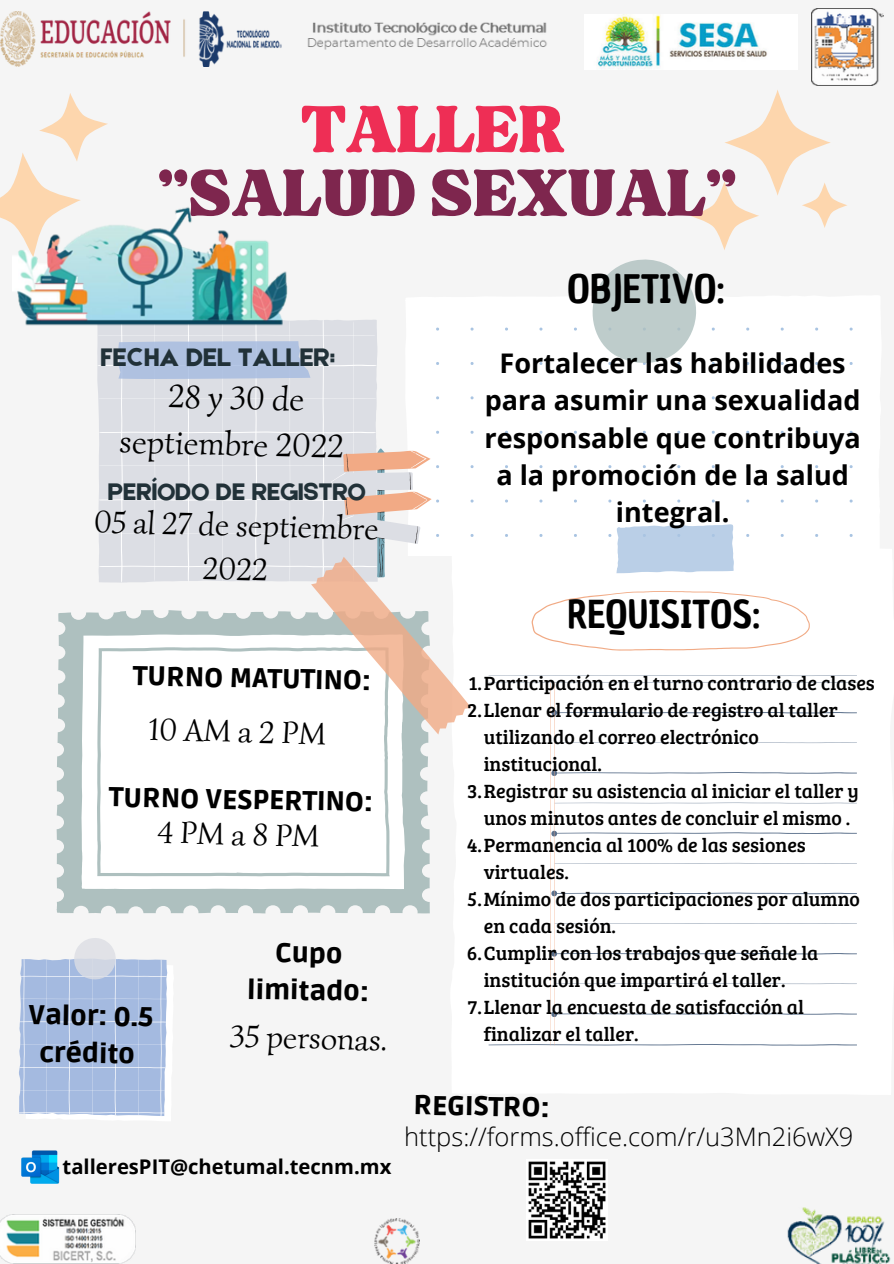
<style>
.page{position:relative;width:894px;height:1264px;background:#fff}
.page>*{position:absolute;margin:0;border:0;box-sizing:border-box;transform-origin:0 0}
.t1{font:91.05px "TAN Tangkiwood Display";color:#7e264e}
.t2{font:91.05px "TAN Tangkiwood Display";color:#ee2e55}
.t3{font:38.25px "Chau Philomene One";color:#000}
.t4{font:37.5px "Chau Philomene One";color:#000}
.t5{font:33.3px/46px "Simonetta";color:#000;text-align:center}
.t6{font:31.8px/43.8px "Simonetta";color:#000;text-align:center}
.t7{font:700 27px/37.2px "Open Sans";color:#000;text-align:center}
.t8{font:900 27px/37.2px "Ruda";color:#000;text-align:center}
.t9{font:27px "Etna";color:#213138}
.t10{font:300 25.5px "Open Sans";color:#000}
.t11{font:25.5px "Etna";color:#213138}
.t12{font:700 20.25px "Open Sans";color:#000}
.t13{font:19.8px "Bree Serif";color:#000}
</style>
<div class="page">
<div style="left:0;top:0;width:893px;height:1263px;background:#f5f5f5"></div>
<div style="left:436px;top:327px;width:416px;height:210px;background:#fff"></div>
<svg style="left:591px;top:259px;width:106px;height:105px"></svg>
<svg style="left:97px;top:320px;width:281px;height:263px;background:#dddfe5"></svg>
<svg style="left:118px;top:341px;width:192px;height:38px;background:#b2c3e0"></svg>
<svg style="left:19px;top:938px;width:148px;height:178px;background:#b3c5e4"></svg>
<div style="left:488px;top:675px;width:368px;height:370px;background:#fff"></div>
<svg style="left:616px;top:524px;width:117px;height:49px;background:#bfd2e8"></svg>
<div style="left:531px;top:591px;width:278px;height:454px;background:#fff"></div>
<svg style="left:57px;top:610px;width:373px;height:303px;fill:#aec0bf"></svg>
<div style="left:81px;top:634px;width:324px;height:255px;background:#fff"></div>
<svg style="left:311px;top:448px;width:160px;height:286px"></svg>
<svg style="left:690px;top:90px;width:157px;height:160px"></svg>
<img style="left:0;top:12px;width:281px;height:54px">
<svg style="left:0;top:93px;width:108px;height:131px"></svg>
<img style="left:307px;top:22px;width:240px;height:28px">
<img style="left:811px;top:8px;width:72px;height:78px">
<img style="left:0;top:1214px;width:136px;height:49px">
<img style="left:374px;top:1218px;width:45px;height:45px">
<img style="left:787px;top:1207px;width:104px;height:56px">
<img style="left:528px;top:1161px;width:78px;height:78px">
<img style="left:21px;top:1150px;width:39px;height:34px">
<img style="left:13px;top:148px;width:278px;height:201px">
<img style="left:598px;top:14px;width:169px;height:53px">
<h1 class="t2" style="left:301px;top:95px;width:265px">TALLER</h1>
<h1 class="t1" style="left:158px;top:159px;width:580px">"SALUD SEXUAL"</h1>
<h3 class="t9" style="left:100px;top:338px;width:236px">FECHA DEL TALLER:</h3>
<h3 class="t5" style="left:120px;top:372px;width:226px;rotate:1deg">28y30de septiembre 2022</h3>
<p class="t11" style="left:108px;top:473px;width:259px">PERÍODO DE REGISTRO</p>
<h3 class="t6" style="left:94px;top:501px;width:286px;rotate:1deg">05 al 27 de septiembre<br>2022</h3>
<h3 class="t8" style="left:133px;top:658px;width:239px;rotate:1deg">TURNO MATUTINO:</h3>
<h3 class="t6" style="left:149px;top:708px;width:179px;rotate:1deg">10AMa2PM</h3>
<h3 class="t8" style="left:110px;top:779px;width:265px;rotate:1deg">TURNO VESPERTINO:</h3>
<h3 class="t6" style="left:158px;top:810px;width:163px;rotate:1deg">4PMa8PM</h3>
<h3 class="t8" style="left:29px;top:997px;width:126px;rotate:1deg">Valor: 0.5 crédito</h3>
<h3 class="t8" style="left:248px;top:934px;width:123px;rotate:1deg">Cupo limitado:</h3>
<h3 class="t6" style="left:230px;top:1014px;width:159px;rotate:1deg">35 personas.</h3>
<p class="t12" style="left:63px;top:1152px;width:330px">talleresPIT@chetumal.tecnm.mx</p>
<h2 class="t3" style="left:567px;top:263px;width:159px">OBJETIVO:</h2>
<h3 class="t7" style="left:484px;top:344px;width:378px">Fortalecer las habilidades para asumir una sexualidad responsable que contribuya a la promoción de la salud integral.</h3>
<h3 class="t4" style="left:567px;top:589px;width:194px">REQUISITOS:</h3>
<p class="t13" style="left:468px;top:668px;width:408px">1.Participación en el turno contrario de clases</p>
<p class="t13" style="left:467px;top:695px;width:372px">2.Llenar el formulario de registro al taller</p>
<p class="t13" style="left:483px;top:722px;width:277px">utilizando el correo electrónico</p>
<p class="t13" style="left:483px;top:749px;width:120px">institucional.</p>
<p class="t13" style="left:467px;top:776px;width:393px">3.Registrar su asistencia al iniciar el taller y</p>
<p class="t13" style="left:483px;top:803px;width:368px">unos minutos antes de concluir el mismo .</p>
<p class="t13" style="left:466px;top:830px;width:340px">4.Permanencia al 100% de las sesiones</p>
<p class="t13" style="left:483px;top:857px;width:87px">virtuales.</p>
<p class="t13" style="left:467px;top:885px;width:394px">5.Mínimo de dos participaciones por alumno</p>
<p class="t13" style="left:483px;top:912px;width:134px">en cada sesión.</p>
<p class="t13" style="left:466px;top:939px;width:353px">6.Cumplir con los trabajos que señale la</p>
<p class="t13" style="left:483px;top:966px;width:303px">institución que impartirá el taller.</p>
<p class="t13" style="left:468px;top:993px;width:337px">7.Llenar la encuesta de satisfacción al</p>
<p class="t13" style="left:483px;top:1020px;width:156px">finalizar el taller.</p>
<h3 class="t8" style="left:413px;top:1087px;width:138px;rotate:1deg">REGISTRO:</h3>
<p class="t10" style="left:404px;top:1119px;width:451px">https://forms.office.com/r/u3Mn2i6wX9</p>
</div>
